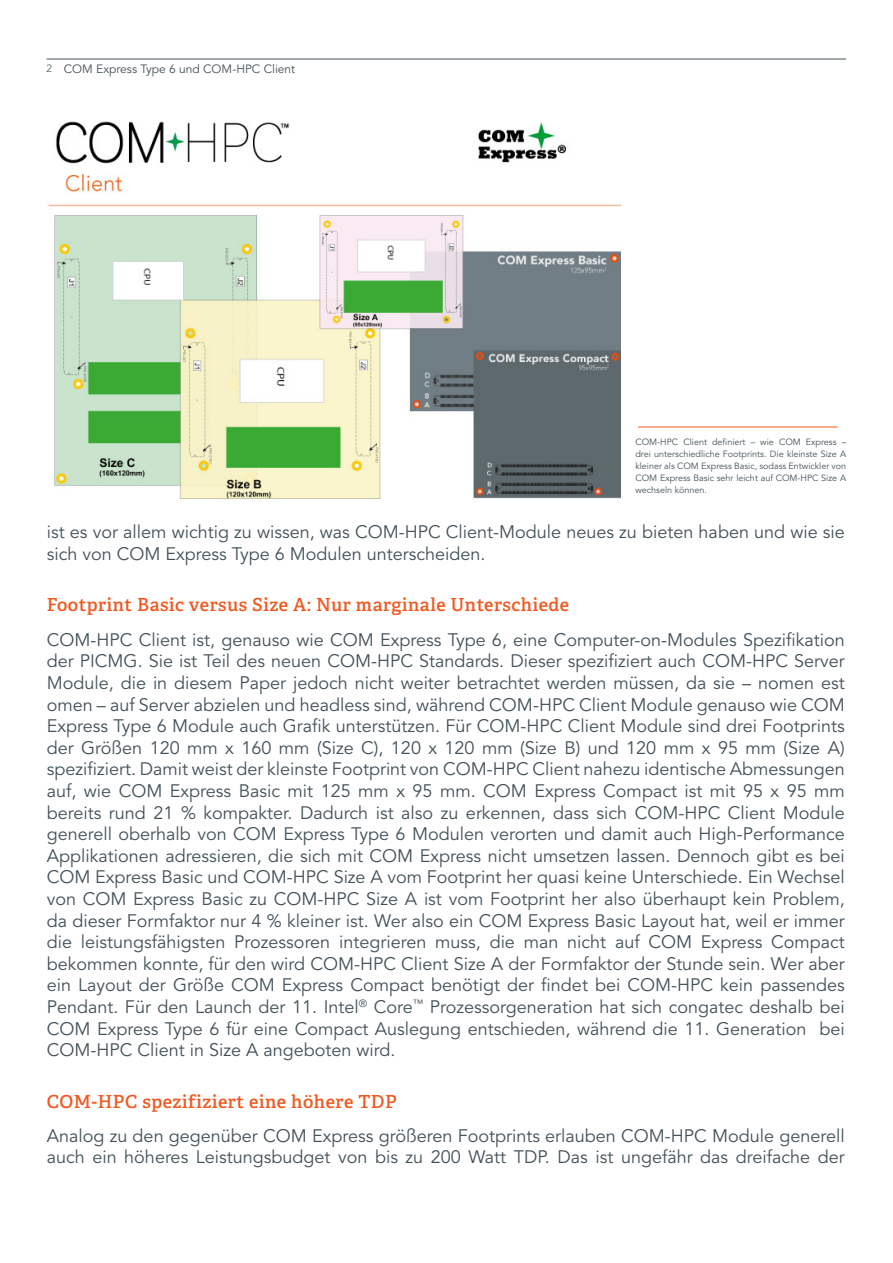
<style>
.page{position:relative;width:893px;height:1263px;background:#fff}
.page>*{position:absolute;margin:0;border:0;box-sizing:border-box;transform-origin:0 0}
.Fliesstext_eng{font:18px/21.6px "Avenir LT Std";color:#425159}
.SubHead{font:600 18px "Adelle";letter-spacing:.03em;color:#f15921}
.t1{font:12px "Avenir LT Std";color:#425159}
.Bildunterschrift_eng{font:9px/12px "Avenir LT Std";color:#425159;text-align:justify}
.s1{font-weight:300;font-size:10.5px}
</style>
<div class="page">
<hr style="left:47px;top:59px;width:799px;height:1px;background:#425159">
<img style="left:47px;top:121px;width:573px;height:378px">
<hr style="left:638px;top:427px;width:200px;height:1px;background:#f15921">
<p class="t1" style="left:47px;top:62px;width:250px"><span class="s1">2</span> COM Express Type 6 und COM-HPC Client</p>
<p class="Bildunterschrift_eng" style="left:635px;top:436px;width:212px">COM-HPC Client definiert – wie COM Express – drei unterschiedliche Footprints. Die kleinste Size A kleiner als COM Express Basic, sodass Entwickler von COM Express Basic sehr leicht auf COM-HPC Size A wechseln können.</p>
<p class="Fliesstext_eng" style="left:47px;top:522px;width:800px">ist es vor allem wichtig zu wissen, was COM-HPC Client-Module neues zu bieten haben und wie sie sich von COM Express Type 6 Modulen unterscheiden.</p>
<p class="SubHead" style="left:47px;top:594px;width:524px">Footprint Basic versus Size A: Nur marginale Unterschiede</p>
<p class="Fliesstext_eng" style="left:47px;top:629px;width:800px;text-align:justify">COM-HPC Client ist, genauso wie COM Express Type 6, eine Computer-on-Modules Spezifikation der PICMG. Sie ist Teil des neuen COM-HPC Standards. Dieser spezifiziert auch COM-HPC Server Module, die in diesem Paper jedoch nicht weiter betrachtet werden müssen, da sie – nomen est omen – auf Server abzielen und headless sind, während COM-HPC Client Module genauso wie COM Express Type 6 Module auch Grafik unterstützen. Für COM-HPC Client Module sind drei Footprints der Größen 120 mm x 160 mm (Size C), 120 x 120 mm (Size B) und 120 mm x 95 mm (Size A) spezifiziert. Damit weist der kleinste Footprint von COM-HPC Client nahezu identische Abmessungen auf, wie COM Express Basic mit 125 mm x 95 mm. COM Express Compact ist mit 95 x 95 mm bereits rund 21 % kompakter. Dadurch ist also zu erkennen, dass sich COM-HPC Client Module generell oberhalb von COM Express Type 6 Modulen verorten und damit auch High-Performance Applikationen adressieren, die sich mit COM Express nicht umsetzen lassen. Dennoch gibt es bei COM Express Basic und COM-HPC Size A vom Footprint her quasi keine Unterschiede. Ein Wechsel von COM Express Basic zu COM-HPC Size A ist vom Footprint her also überhaupt kein Problem, da dieser Formfaktor nur 4 % kleiner ist. Wer also ein COM Express Basic Layout hat, weil er immer die leistungsfähigsten Prozessoren integrieren muss, die man nicht auf COM Express Compact bekommen konnte, für den wird COM-HPC Client Size A der Formfaktor der Stunde sein. Wer aber ein Layout der Größe COM Express Compact benötigt der findet bei COM-HPC kein passendes Pendant. Für den Launch der 11. Intel<sup>®</sup> Core<sup>™</sup> Prozessorgeneration hat sich congatec deshalb bei COM Express Type 6 für eine Compact Auslegung entschieden, während die 11. Generation bei COM-HPC Client in Size A angeboten wird.</p>
<p class="SubHead" style="left:47px;top:1090px;width:352px">COM-HPC spezifiziert eine höhere TDP</p>
<p class="Fliesstext_eng" style="left:47px;top:1125px;width:799px">Analog zu den gegenüber COM Express größeren Footprints erlauben COM-HPC Module generell auch ein höheres Leistungsbudget von bis zu 200 Watt TDP. Das ist ungefähr das dreifache der</p>
</div>
